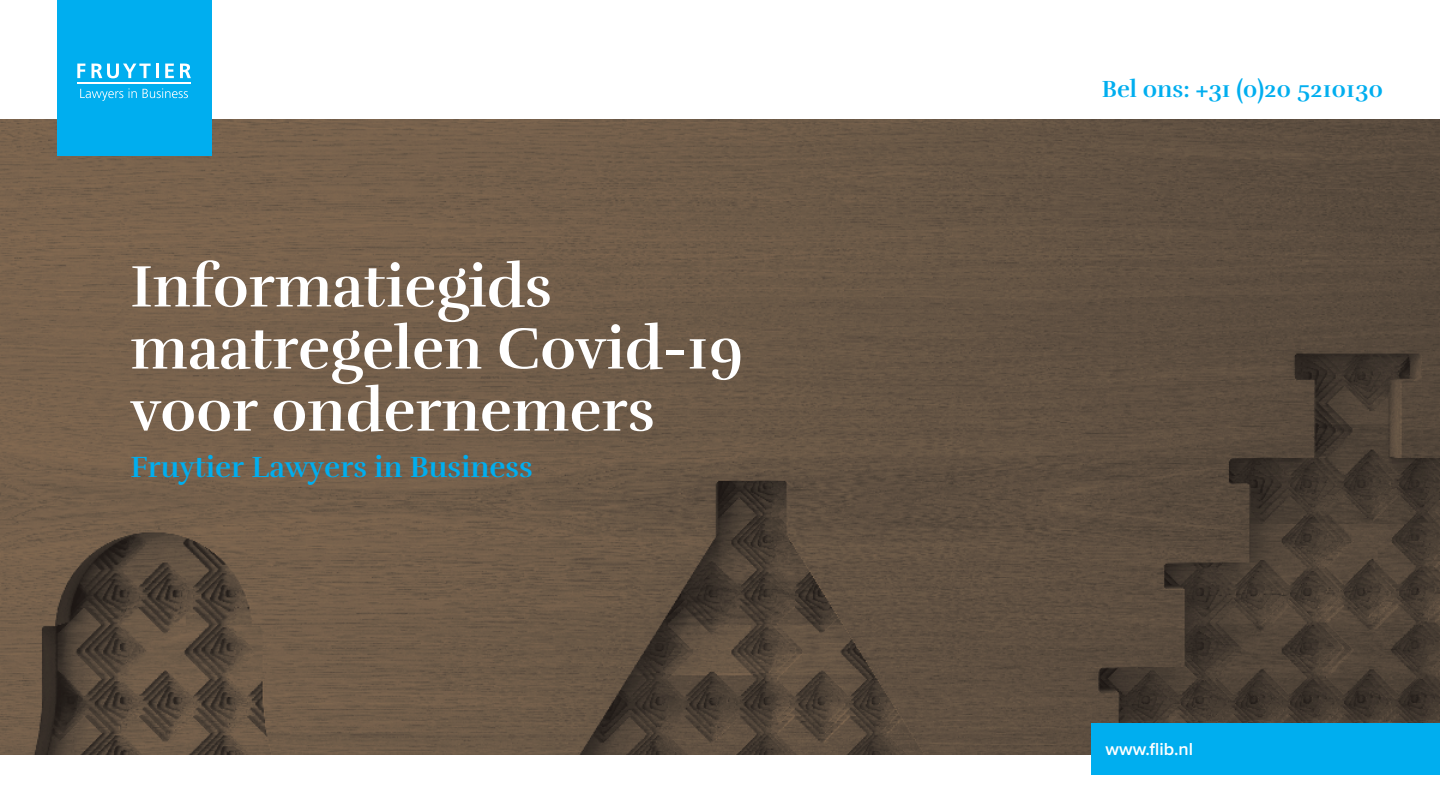
<style>
.page{position:relative;width:1440px;height:811px;background:#fff}
.page>*{position:absolute;margin:0;border:0;box-sizing:border-box;transform-origin:0 0}
.t1{font:700 60px/62px "Rufina";color:#fff}
.Intro_oranja{font:700 30px "Rufina";color:#00aeef}
.t2{font:700 24px "Rufina";color:#00aeef}
.t3{font:600 18px "Proxima Nova";color:#fff}
</style>
<div class="page">
<img style="left:0;top:119px;width:1440px;height:634px">
<div style="left:57px;top:0;width:155px;height:155px;background:#00aeef"></div>
<svg style="left:77px;top:63px;width:8px;height:15px"></svg>
<svg style="left:92px;top:63px;width:59px;height:15px"></svg>
<hr style="left:156px;top:63px;width:3px;height:15px;background:#fff">
<svg style="left:165px;top:63px;width:9px;height:15px"></svg>
<svg style="left:180px;top:63px;width:11px;height:15px"></svg>
<svg style="left:80px;top:89px;width:43px;height:12px"></svg>
<svg style="left:129px;top:88px;width:8px;height:10px"></svg>
<svg style="left:143px;top:88px;width:45px;height:10px"></svg>
<hr style="left:77px;top:82px;width:114px;height:2px;background:#fff">
<div style="left:1091px;top:723px;width:349px;height:51px;background:#00aeef"></div>
<p class="t1" style="left:130px;top:255px;width:614px">Informatiegids maatregelen Covid-19 voor ondernemers</p>
<p class="Intro_oranja" style="left:130px;top:448px;width:404px">Fruytier Lawyers in Business</p>
<p class="t2" style="left:1102px;top:74px;width:283px">Bel ons: +31 (0)20 5210130</p>
<p class="t3" style="left:1106px;top:740px;width:89px">www.flib.nl</p>
</div>
